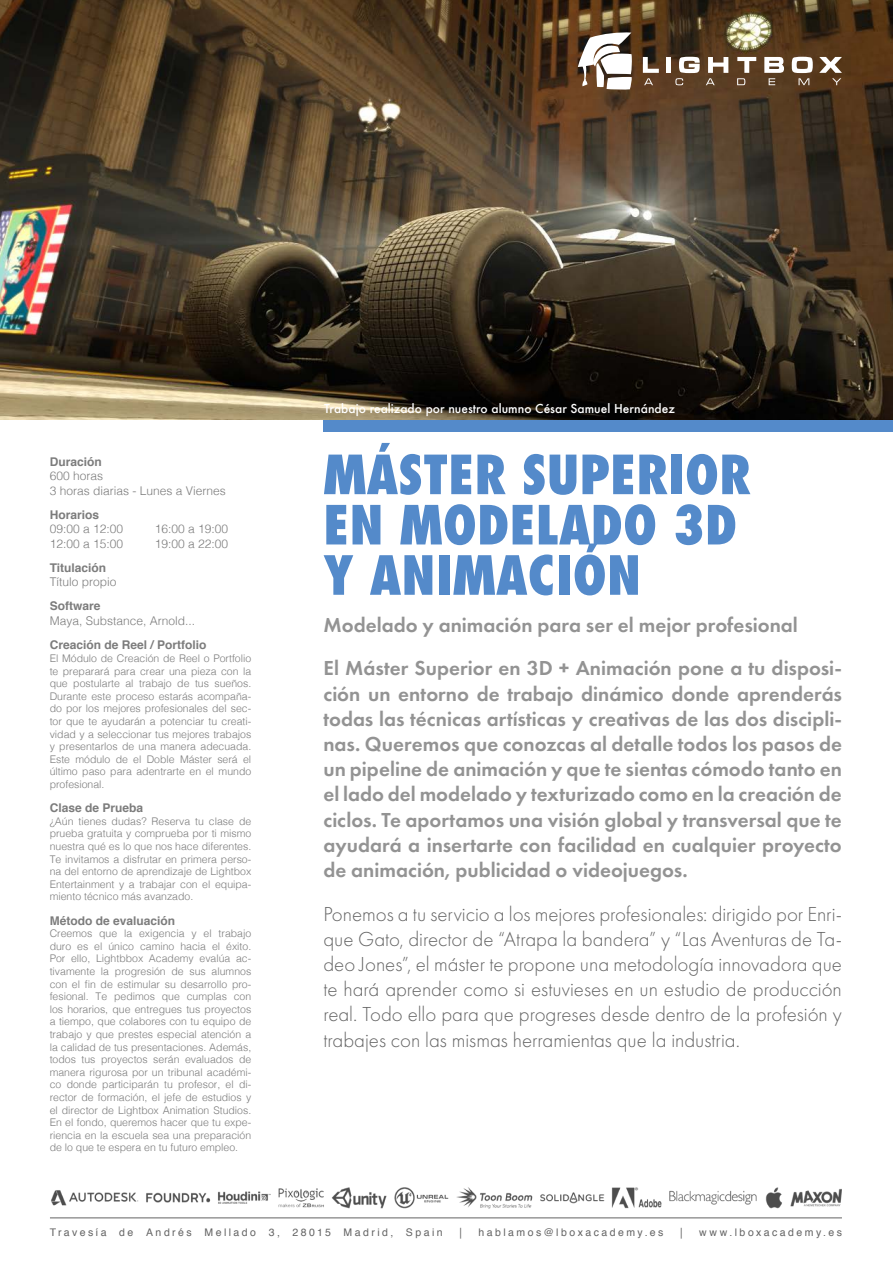
<style>
.page{position:relative;width:893px;height:1263px;background:#fff}
.page>*{position:absolute;margin:0;border:0;box-sizing:border-box;transform-origin:0 0}
.t1{font:800 condensed 52.5px/50.2px "Futura";color:#548aca}
.t2{font:600 21px/25.2px "Futura PT";color:#939393}
.t3{font:300 21px/25.2px "Futura PT";color:#636363;text-align:justify}
.t4{font:300 12px/14.4px "Helvetica";color:#7c7c7c}
.t5{font:700 12px "Helvetica";color:#7c7c7c}
.t6{font:500 12px "Futura";color:#fff}
.t7{font:300 10.5px/12.6px "Helvetica";color:#7c7c7c;text-align:justify}
.t8{font:10.5px "Helvetica";letter-spacing:.235em;color:#636363}
</style>
<div class="page">
<img style="left:51px;top:1187px;width:791px;height:22px">
<img style="left:0;top:0;width:893px;height:420px">
<div style="left:666px;top:57px;width:5px;height:16px;background:#fff"></div>
<svg style="left:643px;top:57px;width:16px;height:28px"></svg>
<svg style="left:675px;top:57px;width:25px;height:28px"></svg>
<svg style="left:706px;top:57px;width:22px;height:28px"></svg>
<svg style="left:737px;top:57px;width:19px;height:28px"></svg>
<svg style="left:764px;top:57px;width:20px;height:28px"></svg>
<svg style="left:792px;top:57px;width:21px;height:28px"></svg>
<svg style="left:819px;top:57px;width:23px;height:28px"></svg>
<svg style="left:578px;top:32px;width:54px;height:58px"></svg>
<div style="left:323px;top:420px;width:570px;height:12px;background:#548aca"></div>
<hr style="left:50px;top:1217px;width:792px;height:1px;background:#636363">
<p class="t5" style="left:50px;top:452px;width:54px">Duración</p>
<p class="t4" style="left:50px;top:468px;width:178px">600 horas<br>3 horas diarias - Lunes a Viernes</p>
<p class="t5" style="left:50px;top:505px;width:51px">Horarios</p>
<p class="t4" style="left:50px;top:521px;width:75px">09:00 a 12:00<br>12:00 a 15:00</p>
<p class="t4" style="left:155px;top:521px;width:75px">16:00 a 19:00<br>19:00 a 22:00</p>
<p class="t5" style="left:50px;top:558px;width:58px">Titulación</p>
<p class="t4" style="left:50px;top:574px;width:68px">Título propio</p>
<p class="t5" style="left:50px;top:596px;width:52px">Software</p>
<p class="t4" style="left:50px;top:612px;width:147px">Maya, Substance, Arnold...</p>
<p class="t5" style="left:50px;top:635px;width:158px">Creación de Reel / Portfolio</p>
<p class="t7" style="left:50px;top:651px;width:203px">El Módulo de Creación de Reel o Portfolio te preparará para crear una pieza con la que postularte al trabajo de tus sueños.<br>Durante este proceso estarás acompaña&shy;do por los mejores profesionales del sec&shy;tor que te ayudarán a potenciar tu creati&shy;vidad y a seleccionar tus mejores trabajos y presentarlos de una manera adecuada.<br>Este módulo de el Doble Máster será el último paso para adentrarte en el mundo profesional.</p>
<p class="t5" style="left:50px;top:798px;width:95px">Clase de Prueba</p>
<p class="t7" style="left:50px;top:814px;width:203px">¿Aún tienes dudas? Reserva tu clase de prueba gratuita y comprueba por ti mismo nuestra qué es lo que nos hace diferentes.<br>Te invitamos a disfrutar en primera perso&shy;na del entorno de aprendizaje de Lightbox Entertainment y a trabajar con el equipa&shy;miento técnico más avanzado.</p>
<p class="t5" style="left:50px;top:911px;width:127px">Método de evaluación</p>
<p class="t7" style="left:50px;top:926px;width:203px">Creemos que la exigencia y el trabajo duro es el único camino hacia el éxito.<br>Por ello, Lightbbox Academy evalúa ac&shy;tivamente la progresión de sus alumnos con el fin de estimular su desarrollo pro&shy;fesional. Te pedimos que cumplas con los horarios, que entregues tus proyectos a tiempo, que colabores con tu equipo de trabajo y que prestes especial atención a la calidad de tus presentaciones. Además, todos tus proyectos serán evaluados de manera rigurosa por un tribunal académi&shy;co donde participarán tu profesor, el di&shy;rector de formación, el jefe de estudios y el director de Lightbox Animation Studios.<br>En el fondo, queremos hacer que tu expe&shy;riencia en la escuela sea una preparación de lo que te espera en tu futuro empleo.</p>
<p class="t6" style="left:324px;top:400px;width:352px">Trabajo realizado por nuestro alumno César Samuel Hernández</p>
<h1 class="t1" style="left:323px;top:449px;width:429px">MÁSTER SUPERIOR<br>EN MODELADO 3D<br>Y ANIMACIÓN</h1>
<h2 class="t2" style="left:323px;top:603px;width:520px;line-height:43.5px">Modelado y animación para ser el mejor profesional<br>El Máster Superior en 3D + Animación pone a tu disposi-</h2>
<p class="t2" style="left:323px;top:681px;width:520px;text-align:justify">ción un entorno de trabajo dinámico donde aprenderás todas las técnicas artísticas y creativas de las dos discipli&shy;nas. Queremos que conozcas al detalle todos los pasos de un pipeline de animación y que te sientas cómodo tanto en el lado del modelado y texturizado como en la creación de ciclos. Te aportamos una visión global y transversal que te ayudará a insertarte con facilidad en cualquier proyecto de animación, publicidad o videojuegos.</p>
<p class="t3" style="left:323px;top:901px;width:520px">Ponemos a tu servicio a los mejores profesionales: dirigido por Enri&shy;que Gato, director de “Atrapa la bandera” y “Las Aventuras de Ta&shy;deo Jones”, el máster te propone una metodología innovadora que te hará aprender como si estuvieses en un estudio de producción real. Todo ello para que progreses desde dentro de la profesión y trabajes con las mismas herramientas que la industria.</p>
<p class="t8" style="left:50px;top:1224px;width:793px">Travesía de Andrés Mellado 3, 28015 Madrid, Spain │ hablamos@lboxacademy.es │ www.lboxacademy.es</p>
</div>
